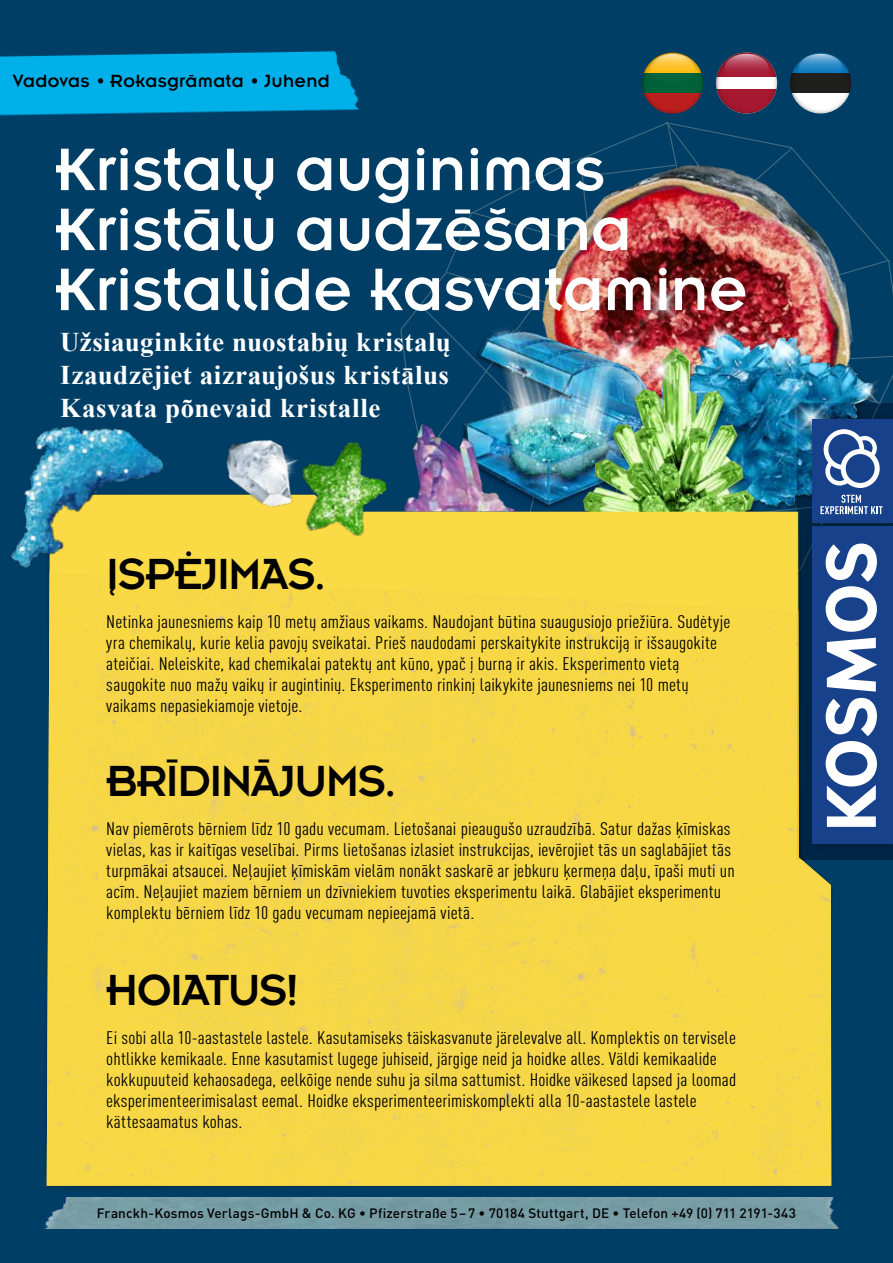
<style>
.page{position:relative;width:893px;height:1263px;background:#003e66}
.page>*{position:absolute;margin:0;border:0;box-sizing:border-box;transform-origin:0 0}
.t1{font:66px/60px "Insignia LT Pro";color:#fff}
.t2{font:48px "Insignia LT Pro";letter-spacing:-.03em;color:#000}
.t3{font:700 27px/33.3px "Times New Roman";letter-spacing:.015em;color:#fff;text-align:justify}
.t4{font:19.5px "Insignia LT Pro";letter-spacing:.015em;color:#000}
.t5{font:condensed 18px/21px "DIN Pro";letter-spacing:.005em;color:#000;scale:1.1 1}
.t6{font:500 13.5px "DIN Pro";letter-spacing:.01em;color:#000}
.s1{font-family:"Kosmos Bree";font-weight:700}
</style>
<div class="page">
<img style="left:0;top:51px;width:359px;height:65px">
<img style="left:44px;top:1197px;width:795px;height:32px">
<img style="left:412px;top:420px;width:9px;height:75px">
<img style="left:47px;top:572px;width:784px;height:614px">
<img style="left:10px;top:426px;width:165px;height:195px">
<svg style="left:122px;top:468px;width:7px;height:7px"></svg>
<svg style="left:19px;top:535px;width:18px;height:18px"></svg>
<svg style="left:24px;top:456px;width:30px;height:45px"></svg>
<svg style="left:36px;top:435px;width:18px;height:15px"></svg>
<svg style="left:116px;top:429px;width:7px;height:7px"></svg>
<svg style="left:94px;top:469px;width:11px;height:10px"></svg>
<svg style="left:66px;top:429px;width:41px;height:26px"></svg>
<img style="left:283px;top:442px;width:114px;height:109px">
<img style="left:207px;top:439px;width:109px;height:79px">
<img style="left:257px;top:484px;width:40px;height:3px">
<img style="left:257px;top:450px;width:40px;height:34px">
<img style="left:797px;top:844px;width:96px;height:15px">
<img style="left:421px;top:122px;width:472px;height:722px">
<svg style="left:792px;top:93px;width:58px;height:20px"></svg>
<svg style="left:790px;top:52px;width:61px;height:61px;background:#878d90"></svg>
<svg style="left:798px;top:54px;width:45px;height:29px"></svg>
<svg style="left:644px;top:93px;width:58px;height:20px"></svg>
<svg style="left:642px;top:52px;width:61px;height:61px;background:#664229"></svg>
<svg style="left:650px;top:54px;width:45px;height:29px"></svg>
<svg style="left:716px;top:89px;width:61px;height:24px"></svg>
<svg style="left:716px;top:52px;width:61px;height:61px;background:#b75566"></svg>
<svg style="left:724px;top:54px;width:45px;height:29px"></svg>
<p class="t4" style="left:13px;top:71px;width:319px">Vadovas <span class="s1">•</span> Rokasgrāmata <span class="s1">•</span> Juhend</p>
<h1 class="t1" style="left:55px;top:139px;width:694px">Kristalų auginimas<br>Kristālu audzēšana<br>Kristallide kasvatamine</h1>
<h3 class="t3" style="left:60px;top:324px;width:392px">Užsiauginkite nuostabių kristalų Izaudzējiet aizraujošus kristālus Kasvata põnevaid kristalle</h3>
<h2 class="t2" style="left:106px;top:550px;width:222px">ĮSPĖJIMAS.</h2>
<p class="t5" style="left:106px;top:610px;width:569px">Netinka jaunesniems kaip 10 metų amžiaus vaikams. Naudojant būtina suaugusiojo priežiūra. Sudėtyje yra chemikalų, kurie kelia pavojų sveikatai. Prieš naudodami perskaitykite instrukciją ir išsaugokite ateičiai. Neleiskite, kad chemikalai patektų ant kūno, ypač į burną ir akis. Eksperimento vietą saugokite nuo mažų vaikų ir augintinių. Eksperimento rinkinį laikykite jaunesniems nei 10 metų vaikams nepasiekiamoje vietoje.</p>
<h2 class="t2" style="left:106px;top:756px;width:292px">BRĪDINĀJUMS.</h2>
<p class="t5" style="left:106px;top:816px;width:573px">Nav piemērots bērniem līdz 10 gadu vecumam. Lietošanai pieaugušo uzraudzībā. Satur dažas ķīmiskas vielas, kas ir kaitīgas veselībai. Pirms lietošanas izlasiet instrukcijas, ievērojiet tās un saglabājiet tās turpmākai atsaucei. Neļaujiet ķīmiskām vielām nonākt saskarē ar jebkuru ķermeņa daļu, īpaši muti un acīm. Neļaujiet maziem bērniem un dzīvniekiem tuvoties eksperimentu laikā. Glabājiet eksperimentu komplektu bērniem līdz 10 gadu vecumam nepieejamā vietā.</p>
<h2 class="t2" style="left:106px;top:965px;width:194px">HOIATUS!</h2>
<p class="t5" style="left:106px;top:1026px;width:574px">Ei sobi alla 10-aastastele lastele. Kasutamiseks täiskasvanute järelevalve all. Komplektis on tervisele ohtlikke kemikaale. Enne kasutamist lugege juhiseid, järgige neid ja hoidke alles. Väldi kemikaalide kokkupuuteid kehaosadega, eelkõige nende suhu ja silma sattumist. Hoidke väikesed lapsed ja loomad eksperimenteerimisalast eemal. Hoidke eksperimenteerimiskomplekti alla 10-aastastele lastele kättesaamatus kohas.</p>
<p class="t6" style="left:97px;top:1202px;width:701px">Franckh-Kosmos Verlags-GmbH &amp; Co. KG • Pfizerstraße 5–7 • 70184 Stuttgart, DE • Telefon +49 (0) 711 2191-343</p>
</div>
